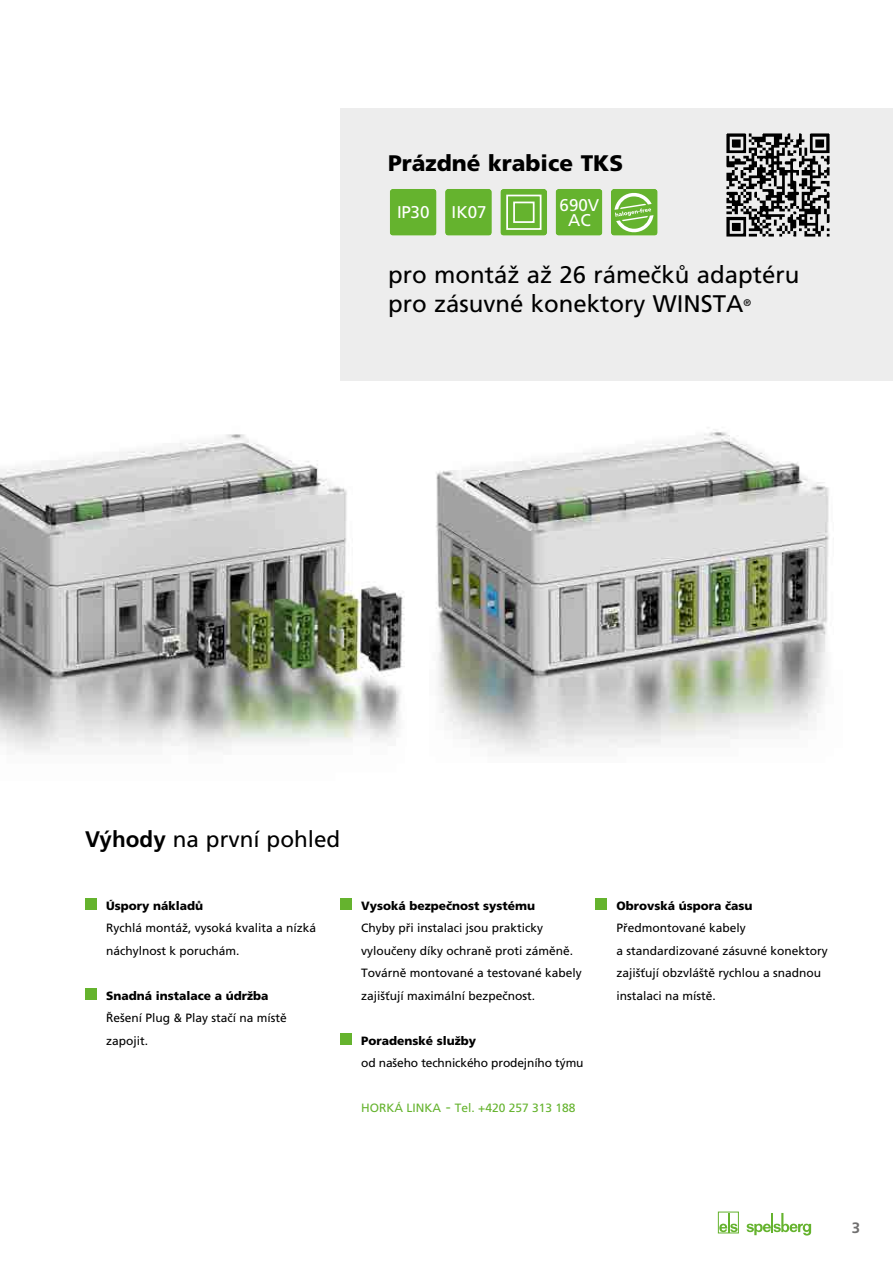
<style>
.page{position:relative;width:893px;height:1263px;background:#fff}
.page>*{position:absolute;margin:0;border:0;box-sizing:border-box;transform-origin:0 0}
.t1{font:24px/28.8px "Frutiger CE";color:#000}
.t2{font:22.5px "Frutiger CE";color:#000}
.t3{font:22.5px "Frutiger CE Black";color:#000}
.t4{font:16.95px/15px "Frutiger";color:#fff;text-align:center}
.t5{font:700 15px "Frutiger CE";color:#706f6f}
.t6{font:12px/22.5px "Frutiger CE";color:#000}
.t7{font:12px "Frutiger CE Black";color:#000}
.t8{font:12px "Frutiger CE";color:#65b32e}
.t9{font:9.6px "Frutiger CE";color:#000}
.s1{font-weight:700}
.s2{font-size:15px}
</style>
<div class="page">
<div style="left:340px;top:108px;width:553px;height:273px;background:#ededed"></div>
<svg style="left:500px;top:189px;width:47px;height:47px;background:#6eb73a"></svg>
<div style="left:506px;top:195px;width:35px;height:35px;border:2px solid #fff"></div>
<div style="left:513px;top:202px;width:22px;height:21px;border:2px solid #fff"></div>
<div style="left:556px;top:189px;width:46px;height:47px;background:#65b32e"></div>
<div style="left:390px;top:189px;width:47px;height:47px;background:#65b32e"></div>
<div style="left:445px;top:189px;width:47px;height:47px;background:#65b32e"></div>
<img style="left:0;top:434px;width:405px;height:318px">
<img style="left:436px;top:427px;width:393px;height:327px">
<div style="left:85px;top:898px;width:12px;height:12px;background:#65b32e"></div>
<div style="left:85px;top:988px;width:12px;height:12px;background:#65b32e"></div>
<div style="left:340px;top:898px;width:12px;height:12px;background:#65b32e"></div>
<div style="left:340px;top:1033px;width:12px;height:12px;background:#65b32e"></div>
<div style="left:595px;top:898px;width:12px;height:12px;background:#65b32e"></div>
<div style="left:718px;top:1212px;width:20px;height:21px;border:1px solid #65b32e"></div>
<svg style="left:746px;top:1213px;width:65px;height:22px"></svg>
<svg style="left:719px;top:1213px;width:19px;height:19px"></svg>
<img style="left:726px;top:133px;width:104px;height:104px">
<svg style="left:611px;top:189px;width:47px;height:47px;background:#88c45e"></svg>
<h2 class="t3" style="left:388px;top:151px;width:237px">Prázdné krabice TKS</h2>
<h3 class="t4" style="left:397px;top:205px;width:34px">IP30</h3>
<h3 class="t4" style="left:452px;top:205px;width:36px">IK07</h3>
<h3 class="t4" style="left:560px;top:197px;width:41px">690V<br>AC</h3>
<h1 class="t1" style="left:388px;top:260px;width:413px">pro montáž až 26 rámečků adaptéru pro zásuvné konektory WINSTA</h1>
<p class="t9" style="left:743px;top:297px;width:9px">®</p>
<h2 class="t2" style="left:85px;top:826px;width:257px"><span class="s1">Výhody</span> na první pohled</h2>
<p class="t7" style="left:106px;top:899px;width:99px">Úspory nákladů</p>
<p class="t6" style="left:106px;top:917px;width:212px">Rychlá montáž, vysoká kvalita a nízká náchylnost k poruchám.</p>
<p class="t7" style="left:106px;top:989px;width:164px">Snadná instalace a údržba</p>
<p class="t6" style="left:106px;top:1007px;width:182px">Řešení Plug &amp; Play stačí na místě zapojit.</p>
<p class="t7" style="left:361px;top:899px;width:176px">Vysoká bezpečnost systému</p>
<p class="t6" style="left:361px;top:917px;width:222px">Chyby při instalaci jsou prakticky vyloučeny díky ochraně proti záměně.<br>Továrně montované a testované kabely zajišťují maximální bezpečnost.</p>
<p class="t7" style="left:361px;top:1034px;width:117px">Poradenské služby</p>
<p class="t6" style="left:361px;top:1052px;width:224px">od našeho technického prodejního týmu</p>
<p class="t8" style="left:361px;top:1101px;width:216px">HORKÁ LINKA <span class="s2">-</span> Tel. +420 257 313 188</p>
<p class="t7" style="left:616px;top:899px;width:138px">Obrovská úspora času</p>
<p class="t6" style="left:616px;top:917px;width:213px">Předmontované kabely<br>a standardizované zásuvné konektory zajišťují obzvláště rychlou a snadnou instalaci na místě.</p>
<p class="t5" style="left:852px;top:1219px;width:10px">3</p>
</div>
